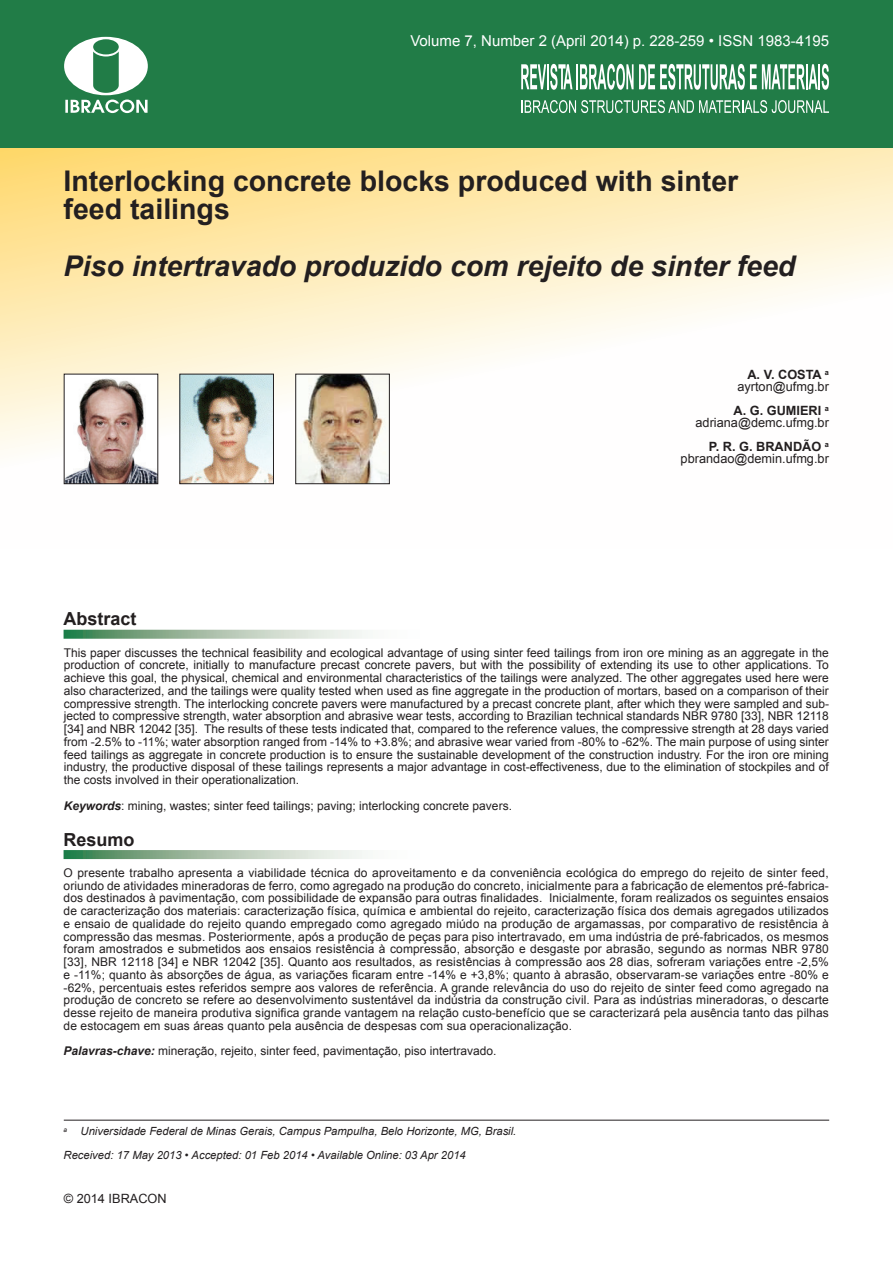
<style>
.page{position:relative;width:893px;height:1263px;background:#fff}
.page>*{position:absolute;margin:0;border:0;box-sizing:border-box;transform-origin:0 0}
.t1{font:700 28.5px/28.5px "Arial";color:#231f20}
.t2{font:italic 700 28.5px "Arial";color:#231f20}
.t3{font:700 18px "Arial";color:#231f20}
.t4{font:15px "Arial";color:#fff}
.t5{font:12.75px/12px "Arial";color:#231f20;text-align:right}
.t6{font:12px/12.8px "Arial";color:#231f20;text-align:justify}
.t7{font:italic 11.25px/24px "Arial";color:#231f20}
.s1{font-weight:700}
.s2{font-weight:700;font-style:italic}
</style>
<div class="page">
<svg style="left:0;top:148px;width:893px;height:337px"></svg>
<div style="left:0;top:0;width:893px;height:148px;background:#217c47"></div>
<svg style="left:64px;top:37px;width:84px;height:76px"></svg>
<svg style="left:521px;top:64px;width:51px;height:26px"></svg>
<hr style="left:576px;top:64px;width:2px;height:25px;background:#fff">
<svg style="left:580px;top:64px;width:249px;height:26px"></svg>
<svg style="left:521px;top:100px;width:308px;height:13px"></svg>
<hr style="left:64px;top:1120px;width:765px;height:1px;background:#231f20">
<svg style="left:64px;top:630px;width:299px;height:9px;background:#a5c0a9"></svg>
<svg style="left:64px;top:850px;width:299px;height:9px;background:#a2bfa7"></svg>
<img style="left:66px;top:376px;width:90px;height:106px">
<div style="left:64px;top:374px;width:94px;height:110px;border:1px solid #231f20"></div>
<img style="left:181px;top:376px;width:91px;height:106px">
<div style="left:179px;top:374px;width:95px;height:110px;border:1px solid #231f20"></div>
<img style="left:297px;top:376px;width:91px;height:106px">
<div style="left:295px;top:374px;width:95px;height:110px;border:1px solid #231f20"></div>
<p class="t4" style="left:410px;top:31px;width:420px">Volume 7, Number 2 (April 2014) p. 228-259 • ISSN 1983-4195</p>
<h1 class="t1" style="left:64px;top:167px;width:676px">Interlocking concrete blocks produced with sinter feed tailings</h1>
<h1 class="t2" style="left:64px;top:247px;width:733px">Piso intertravado produzido com rejeito de sinter feed</h1>
<h2 class="t3" style="left:64px;top:607px;width:75px">Abstract</h2>
<p class="t5" style="left:737px;top:369px;width:93px"><span class="s1">A. V. COSTA</span> <sup>a </sup>ayrton@ufmg.br</p>
<p class="t5" style="left:695px;top:405px;width:135px"><span class="s1">A. G. GUMIERI</span> <sup>a </sup>adriana@demc.ufmg.br</p>
<p class="t5" style="left:681px;top:441px;width:150px"><span class="s1">P. R. G. BRANDÃO</span> <sup>a </sup>pbrandao@demin.ufmg.br</p>
<p class="t6" style="left:64px;top:646px;width:767px">This paper discusses the technical feasibility and ecological advantage of using sinter feed tailings from iron ore mining as an aggregate in the production of concrete, initially to manufacture precast concrete pavers, but with the possibility of extending its use to other applications. To achieve this goal, the physical, chemical and environmental characteristics of the tailings were analyzed. The other aggregates used here were also characterized, and the tailings were quality tested when used as fine aggregate in the production of mortars, based on a comparison of their compressive strength. The interlocking concrete pavers were manufactured by a precast concrete plant, after which they were sampled and sub&shy;jected to compressive strength, water absorption and abrasive wear tests, according to Brazilian technical standards NBR 9780 [33], NBR 12118 [34] and NBR 12042 [35]. The results of these tests indicated that, compared to the reference values, the compressive strength at 28 days varied from -2.5% to -11%; water absorption ranged from -14% to +3.8%; and abrasive wear varied from -80% to -62%. The main purpose of using sinter feed tailings as aggregate in concrete production is to ensure the sustainable development of the construction industry. For the iron ore mining industry, the productive disposal of these tailings represents a major advantage in cost-effectiveness, due to the elimination of stockpiles and of the costs involved in their operationalization.</p>
<p class="t6" style="left:64px;top:799px;width:450px"><span class="s2">Keywords</span>: mining, wastes; sinter feed tailings; paving; interlocking concrete pavers.</p>
<h2 class="t3" style="left:64px;top:827px;width:73px">Resumo</h2>
<p class="t6" style="left:64px;top:866px;width:767px">O presente trabalho apresenta a viabilidade técnica do aproveitamento e da conveniência ecológica do emprego do rejeito de sinter feed, oriundo de atividades mineradoras de ferro, como agregado na produção do concreto, inicialmente para a fabricação de elementos pré-fabrica&shy;dos destinados à pavimentação, com possibilidade de expansão para outras finalidades. Inicialmente, foram realizados os seguintes ensaios de caracterização dos materiais: caracterização física, química e ambiental do rejeito, caracterização física dos demais agregados utilizados e ensaio de qualidade do rejeito quando empregado como agregado miúdo na produção de argamassas, por comparativo de resistência à compressão das mesmas. Posteriormente, após a produção de peças para piso intertravado, em uma indústria de pré-fabricados, os mesmos foram amostrados e submetidos aos ensaios resistência à compressão, absorção e desgaste por abrasão, segundo as normas NBR 9780 [33], NBR 12118 [34] e NBR 12042 [35]. Quanto aos resultados, as resistências à compressão aos 28 dias, sofreram variações entre -2,5% e -11%; quanto às absorções de água, as variações ficaram entre -14% e +3,8%; quanto à abrasão, observaram-se variações entre -80% e -62%, percentuais estes referidos sempre aos valores de referência. A grande relevância do uso do rejeito de sinter feed como agregado na produção de concreto se refere ao desenvolvimento sustentável da indústria da construção civil. Para as indústrias mineradoras, o descarte desse rejeito de maneira produtiva significa grande vantagem na relação custo-benefício que se caracterizará pela ausência tanto das pilhas de estocagem em suas áreas quanto pela ausência de despesas com sua operacionalização.</p>
<p class="t6" style="left:64px;top:1045px;width:434px"><span class="s2">Palavras-chave:</span> mineração, rejeito, sinter feed, pavimentação, piso intertravado.</p>
<p class="t7" style="left:64px;top:1119px;width:454px"><sup>a</sup> Universidade Federal de Minas Gerais, Campus Pampulha, Belo Horizonte, MG, Brasil.<br>Received: 17 May 2013 • Accepted: 01 Feb 2014 • Available Online: 03 Apr 2014</p>
<p class="t5" style="left:64px;top:1192px;width:104px">© 2014 IBRACON</p>
</div>
